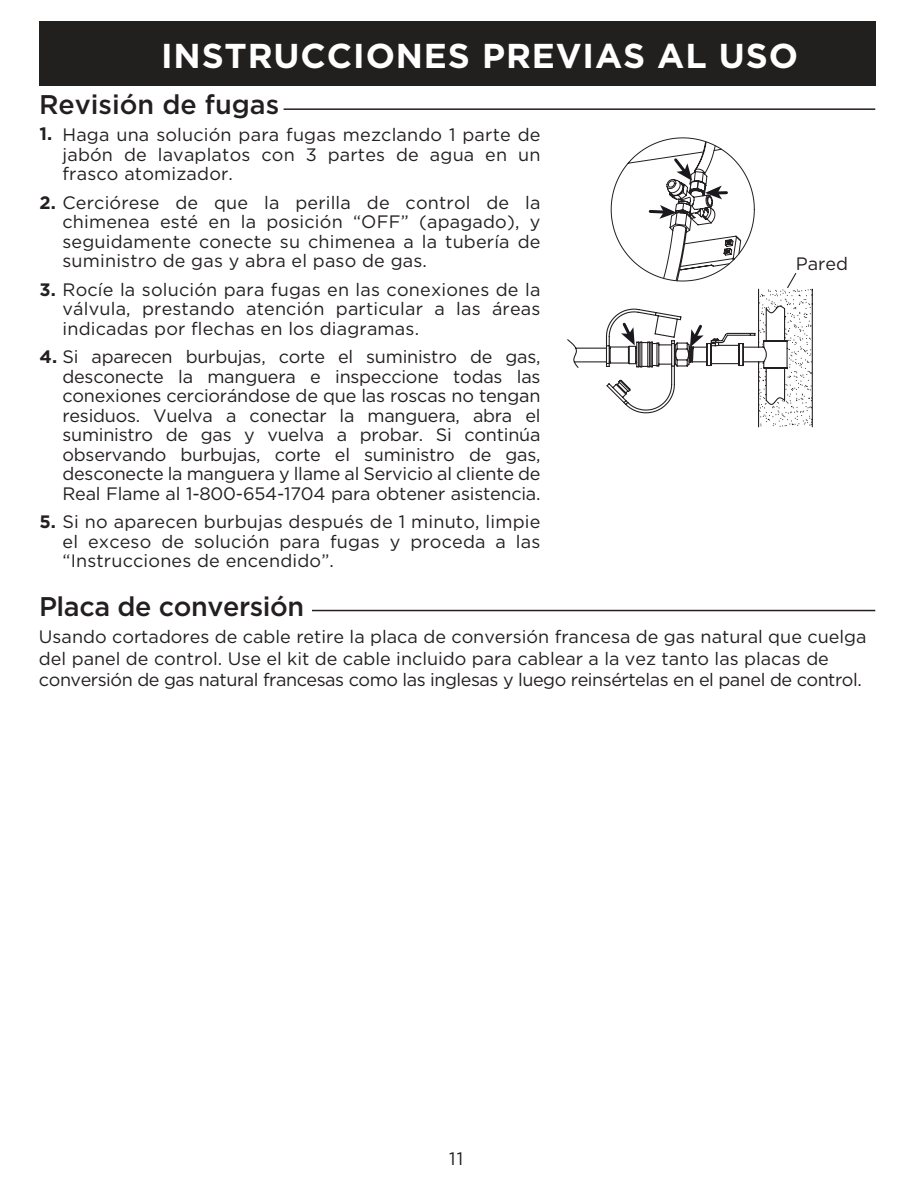
<style>
.page{position:relative;width:918px;height:1188px;background:#fff}
.page>*{position:absolute;margin:0;border:0;box-sizing:border-box;transform-origin:0 0}
.t1{font:700 34.5px "Gotham";letter-spacing:.025em;color:#fff}
.t2{font:500 27px "Gotham";letter-spacing:-.015em;color:#231f20}
.t3{font:18px/19.5px "Gotham";letter-spacing:.01em;color:#231f20}
.t4{font:18px "Gotham";letter-spacing:-.015em;color:#231f20}
.t5{font:700 18px "Gotham";color:#231f20}
.s1{font-weight:700}
</style>
<div class="page">
<hr style="left:284px;top:108px;width:591px;height:2px;background:#251e22">
<svg style="left:567px;top:137px;width:246px;height:291px"></svg>
<div style="left:39px;top:21px;width:836px;height:65px;background:#221f1f"></div>
<hr style="left:312px;top:610px;width:563px;height:1px;background:#251e22">
<h1 class="t1" style="left:161px;top:33px;width:638px">INSTRUCCIONES PREVIAS AL USO</h1>
<h2 class="t2" style="left:39px;top:87px;width:242px">Revisión de fugas</h2>
<p class="t5" style="left:39px;top:122px;width:14px">1.</p>
<p class="t3" style="left:62px;top:125px;width:480px;text-align:justify">Haga una solución para fugas mezclando 1 parte de jabón de lavaplatos con 3 partes de agua en un frasco atomizador.</p>
<p class="t3" style="left:62px;top:212px;width:480px;text-align:justify">chimenea esté en la posición “OFF” (apagado), y seguidamente conecte su chimenea a la tubería de suministro de gas y abra el paso de gas.</p>
<p class="t3" style="left:62px;top:299px;width:480px">válvula, prestando atención particular a las áreas indicadas por flechas en los diagramas.</p>
<p class="t3" style="left:62px;top:366px;width:480px;text-align:justify">desconecte la manguera e inspeccione todas las conexiones cerciorándose de que las roscas no tengan residuos. Vuelva a conectar la manguera, abra el suministro de gas y vuelva a probar. Si continúa observando burbujas, corte el suministro de gas, desconecte la manguera y llame al Servicio al cliente de Real Flame al 1-800-654-1704 para obtener asistencia.</p>
<p class="t3" style="left:62px;top:531px;width:479px">el exceso de solución para fugas y proceda a las “Instrucciones de encendido”.</p>
<p class="t3" style="left:39px;top:192px;width:503px"><span class="s1">2.</span> Cerciórese de que la perilla de control de la</p>
<p class="t3" style="left:39px;top:279px;width:503px"><span class="s1">3.</span> Rocíe la solución para fugas en las conexiones de la</p>
<p class="t4" style="left:39px;top:345px;width:503px"><span class="s1">4.</span> Si aparecen burbujas, corte el suministro de gas,</p>
<p class="t3" style="left:39px;top:512px;width:503px"><span class="s1">5.</span> Si no aparecen burbujas después de 1 minuto, limpie</p>
<p class="t3" style="left:796px;top:253px;width:54px">Pared</p>
<h2 class="t2" style="left:39px;top:589px;width:267px">Placa de conversión</h2>
<p class="t3" style="left:39px;top:626px;width:829px;line-height:21.6px">Usando cortadores de cable retire la placa de conversión francesa de gas natural que cuelga del panel de control. Use el kit de cable incluido para cablear a la vez tanto las placas de conversión de gas natural francesas como las inglesas y luego reinsértelas en el panel de control.</p>
<p class="t3" style="left:449px;top:1149px;width:15px">11</p>
</div>
